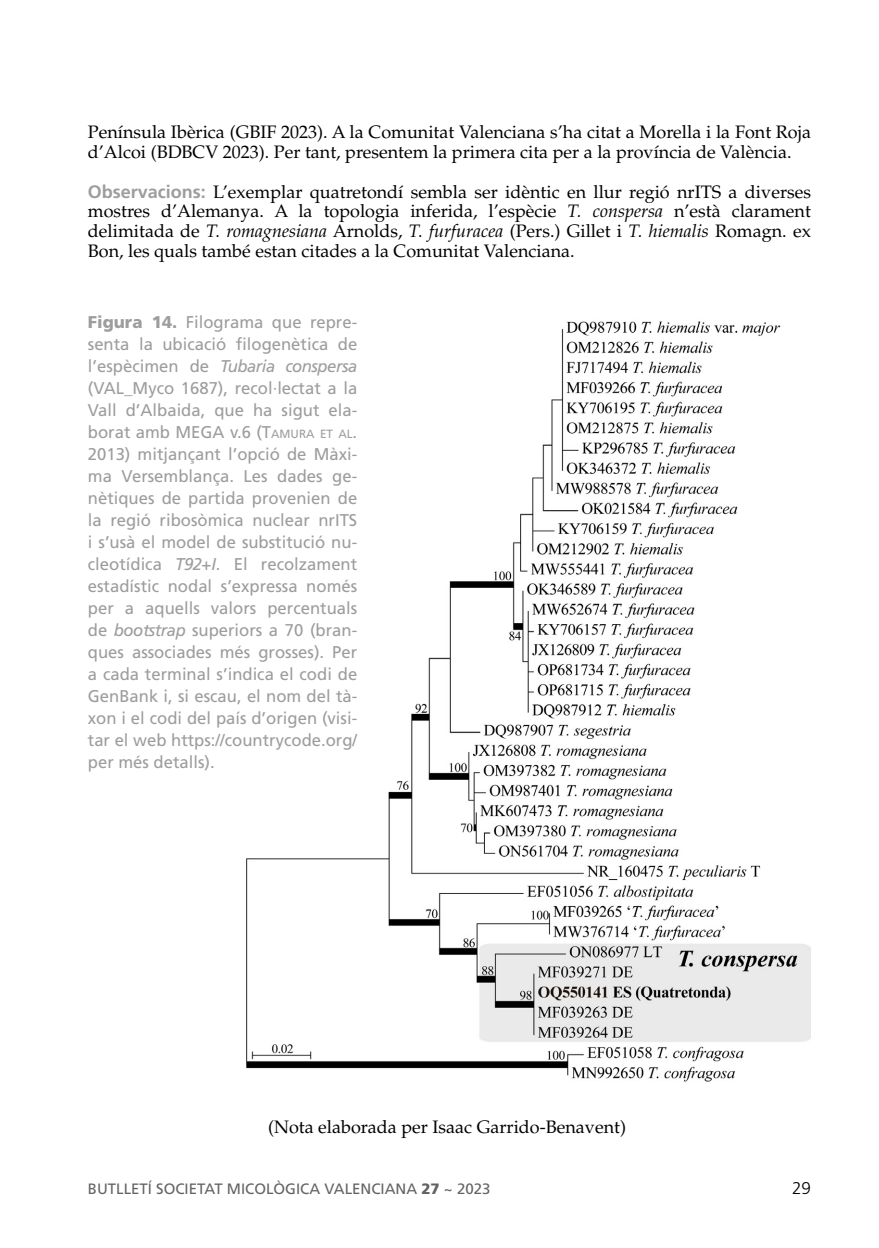
<style>
.page{position:relative;width:879px;height:1248px;background:#fff}
.page>*{position:absolute;margin:0;border:0;box-sizing:border-box;transform-origin:0 0}
.t1{font:18px/19.8px "Palatino LT Std";color:#000}
.t2{font:17px/22px "Frutiger LT Std";color:#9d9d9c;text-align:justify}
.t3{font:300 17px "Frutiger LT Std";color:#000}
.t4{font:15px "Frutiger LT Std";color:#646363}
.s1{font-family:"Frutiger LT Std";font-weight:700;color:#9d9d9c}
.s2{font-style:italic}
.s3{font-weight:900}
.s4{font-style:inherit}
.s5{font-size:11.8px}
</style>
<div class="page">
<img style="left:247px;top:321px;width:564px;height:761px">
<p class="t1" style="left:88px;top:122px;width:724px">Península Ibèrica (GBIF 2023). A la Comunitat Valenciana s’ha citat a Morella i la Font Roja d’Alcoi (BDBCV 2023). Per tant, presentem la primera cita per a la província de València.</p>
<p class="t1" style="left:88px;top:182px;width:724px;text-align:justify"><span class="s1">Observacions:</span> L’exemplar quatretondí sembla ser idèntic en llur regió nrITS a diverses mostres d’Alemanya. A la topologia inferida, l’espècie <span class="s2">T. conspersa</span> n’està clarament delimitada de <span class="s2">T. romagnesiana</span> Arnolds, <span class="s2">T. furfuracea</span> (Pers.) Gillet i <span class="s2">T. hiemalis</span> Romagn. ex Bon, les quals també estan citades a la Comunitat Valenciana.</p>
<p class="t2" style="left:88px;top:311px;width:271px"><span class="s3">Figura 14.</span> Filograma que repre&shy;senta la ubicació filogenètica de l’espècimen de <span class="s2">Tubaria conspersa </span>(VAL_Myco 1687), recol·lectat a la Vall d’Albaida, que ha sigut ela&shy;borat amb MEGA v.6 (<span class="s4">T</span><span class="s5">AMURA ET AL</span><span class="s4">.<br></span>2013) mitjançant l’opció de Màxi&shy;ma Versemblança. Les dades ge&shy;nètiques de partida provenien de la regió ribosòmica nuclear nrITS i s’usà el model de substitució nu&shy;cleotídica <span class="s2">T92</span>+<span class="s2">I</span>. El recolzament estadístic nodal s’expressa només per a aquells valors percentuals de <span class="s2">bootstrap</span> superiors a 70 (bran&shy;ques associades més grosses). Per a cada terminal s’indica el codi de GenBank i, si escau, el nom del tà&shy;xon i el codi del país d’origen (visi&shy;tar el web https://countrycode.org/ per més detalls).</p>
<p class="t1" style="left:268px;top:1117px;width:359px">(Nota elaborada per Isaac Garrido-Benavent)</p>
<p class="t4" style="left:88px;top:1179px;width:404px">BUTLLETÍ SOCIETAT MICOLÒGICA VALENCIANA <span class="s3">27</span> ~ 2023</p>
<p class="t3" style="left:792px;top:1177px;width:20px">29</p>
</div>
